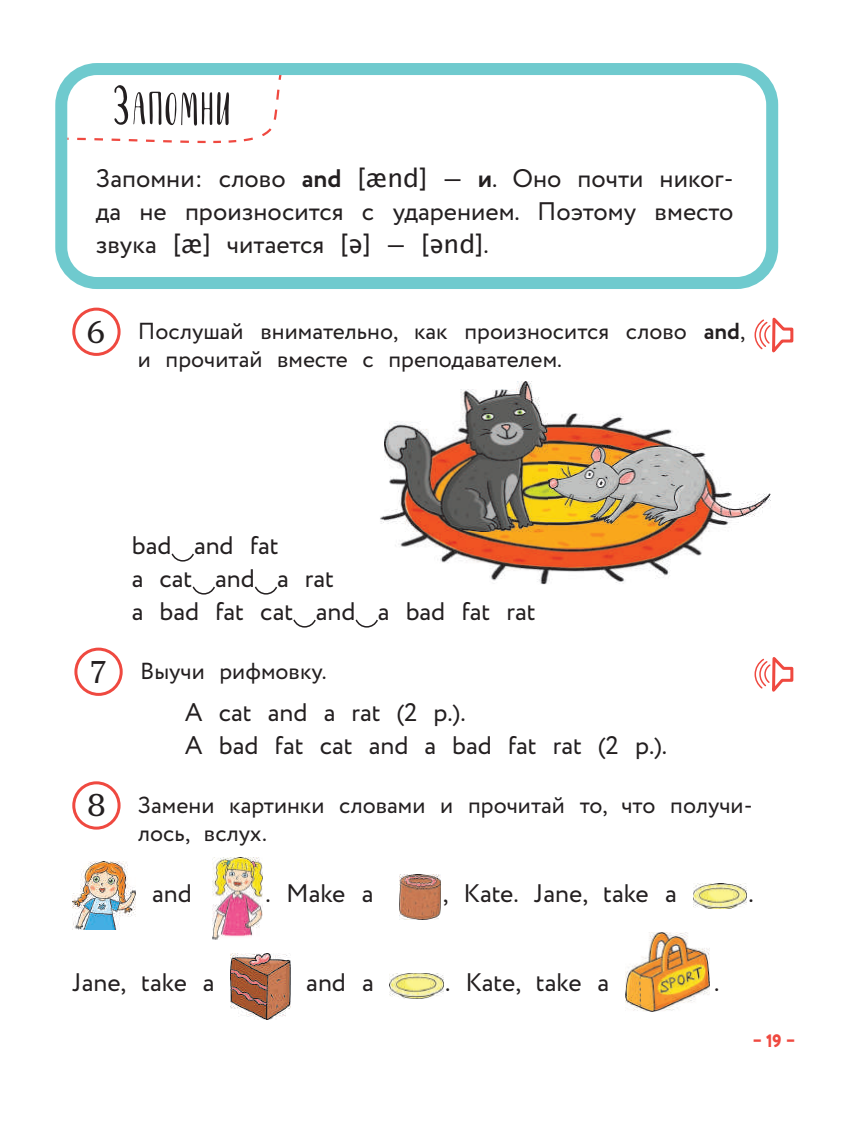
<style>
.page{position:relative;width:859px;height:1127px;background:#fff}
.page>*{position:absolute;margin:0;border:0;box-sizing:border-box;transform-origin:0 0}
.t1{font:56.85px "Amalfi";letter-spacing:.02em;color:#231f20;scale:1.05 1}
.t2{font:31.35px "Circe Slab C";color:#231f20}
.t3{font:25.35px/33px "Circe";color:#231f20}
.t4{font:23.1px/27.8px "Circe";color:#231f20}
.t5{font:800 18px "Circe";color:#ef4940;scale:.9 1}
.s1{font-size:68.4px}
.s2{font-weight:700}
.s3{font-family:"Lucida Sans Unicode"}
</style>
<div class="page">
<svg style="left:68px;top:76px;width:214px;height:68px"></svg>
<div style="left:55px;top:63px;width:723px;height:226px;border:12px solid #6fcace;border-radius:36px"></div>
<div style="left:72px;top:308px;width:49px;height:48px;border:3px solid #ef4940;border-radius:50%"></div>
<svg style="left:171px;top:553px;width:23px;height:9px"></svg>
<svg style="left:192px;top:586px;width:23px;height:9px"></svg>
<svg style="left:254px;top:586px;width:24px;height:9px"></svg>
<svg style="left:293px;top:619px;width:23px;height:9px"></svg>
<svg style="left:355px;top:619px;width:23px;height:9px"></svg>
<div style="left:74px;top:647px;width:49px;height:49px;border:3px solid #ef4940;border-radius:50%"></div>
<img style="left:72px;top:861px;width:64px;height:68px">
<img style="left:212px;top:857px;width:50px;height:83px">
<img style="left:400px;top:875px;width:41px;height:44px">
<img style="left:693px;top:883px;width:53px;height:26px">
<img style="left:231px;top:953px;width:59px;height:66px">
<img style="left:390px;top:973px;width:53px;height:25px">
<img style="left:625px;top:932px;width:85px;height:79px">
<div style="left:72px;top:781px;width:49px;height:48px;border:3px solid #ef4940;border-radius:50%"></div>
<img style="left:380px;top:413px;width:330px;height:171px">
<img style="left:385px;top:381px;width:162px;height:150px">
<img style="left:549px;top:446px;width:222px;height:79px">
<svg style="left:754px;top:317px;width:40px;height:36px"></svg>
<svg style="left:754px;top:657px;width:40px;height:35px"></svg>
<h1 class="t1" style="left:112px;top:72px;width:114px"><span class="s1">З</span>АПОМНИ</h1>
<p class="t3" style="left:96px;top:164px;width:639px;text-align:justify">Запомни: слово <span class="s2">and</span> <span class="s3">[ænd]</span> — <span class="s2">и</span>. Оно почти никог&shy;да не произносится с ударением. Поэтому вместо звука <span class="s3">[æ]</span> читается <span class="s3">[ə]</span> — <span class="s3">[ənd]</span>.</p>
<p class="t2" style="left:86px;top:318px;width:22px">6</p>
<p class="t4" style="left:138px;top:320px;width:609px">Послушай внимательно, как произносится слово <span class="s2">and</span>, и прочитай вместе с преподавателем.</p>
<p class="t2" style="left:90px;top:658px;width:19px">7</p>
<p class="t2" style="left:86px;top:792px;width:22px">8</p>
<p class="t3" style="left:132px;top:531px;width:405px">bad and fat<br>a cat and a rat<br>a bad fat cat and a bad fat rat</p>
<p class="t4" style="left:140px;top:660px;width:188px">Выучи рифмовку.</p>
<p class="t3" style="left:185px;top:698px;width:484px">A cat and a rat (2 р.).<br>A bad fat cat and a bad fat rat (2 p.).</p>
<p class="t4" style="left:138px;top:793px;width:616px">Замени картинки словами и прочитай то, что получи&shy;лось, вслух.</p>
<p class="t3" style="left:152px;top:879px;width:41px">and</p>
<p class="t3" style="left:266px;top:879px;width:109px">. Make а</p>
<p class="t3" style="left:443px;top:879px;width:236px">, Kate. Jane, take a</p>
<p class="t3" style="left:748px;top:879px;width:7px">.</p>
<p class="t3" style="left:72px;top:968px;width:144px">Jane, take a</p>
<p class="t3" style="left:306px;top:968px;width:69px">and a</p>
<p class="t3" style="left:445px;top:968px;width:166px">. Kate, take a</p>
<p class="t3" style="left:714px;top:968px;width:7px">.</p>
<p class="t5" style="left:766px;top:1033px;width:19px">19</p>
</div>
